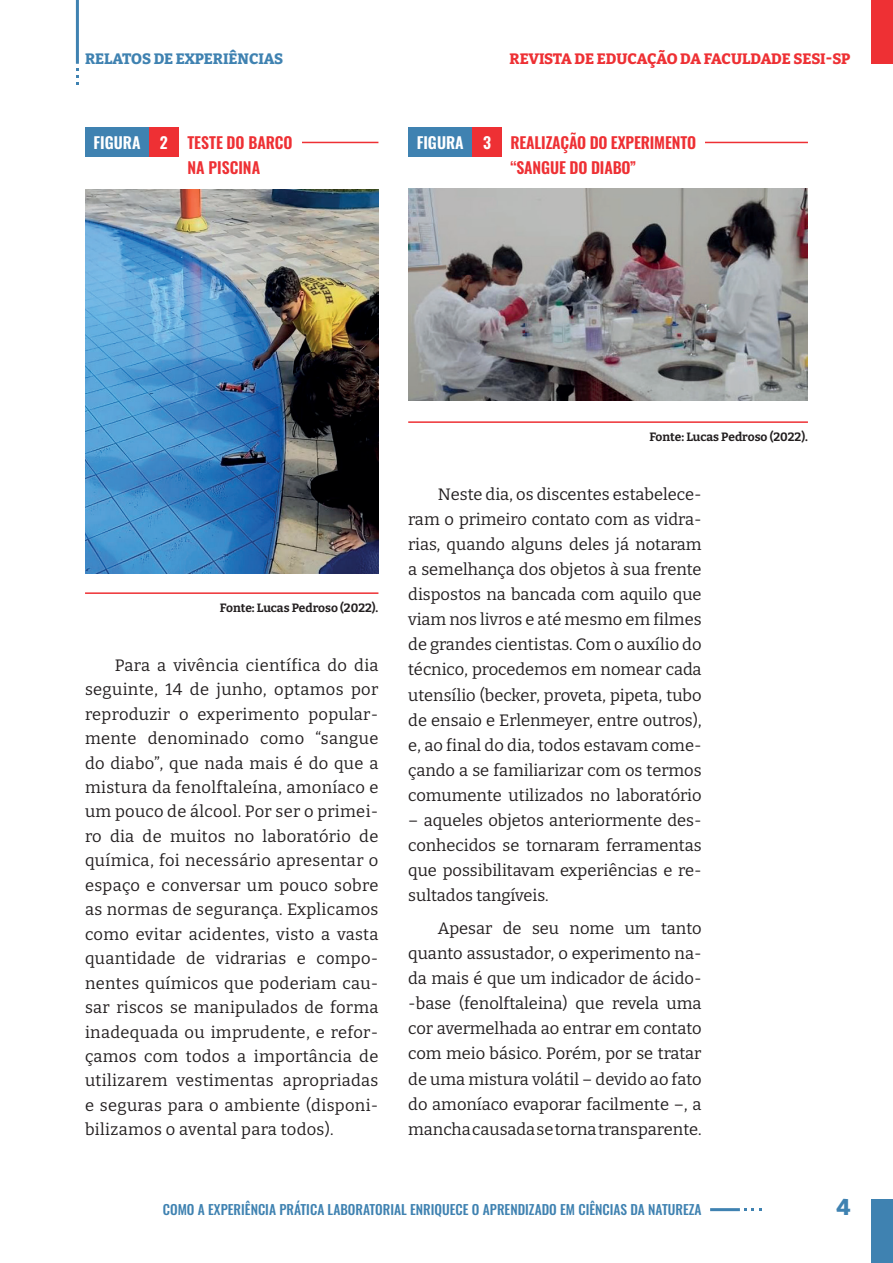
<style>
.page{position:relative;width:893px;height:1263px;background:#fff}
.page>*{position:absolute;margin:0;border:0;box-sizing:border-box;transform-origin:0 0}
.t1{font:800 22.5px "Bitter";color:#3f82b1}
.t2{font:16.5px/25px "Bitter";color:#231f20;text-align:justify}
.t3{font:600 15.75px/25.5px "Oswald";letter-spacing:-.01em;color:#ee3034}
.t4{font:800 15px "Bitter";letter-spacing:-.01em;color:#ee3034}
.t5{font:800 15px "Bitter";color:#3f82b1}
.t6{font:500 13.5px "Oswald";color:#3f82b1}
.t7{font:700 12px "Bitter";color:#231f20}
.s1{color:#fff}
</style>
<div class="page">
<div style="left:872px;top:1199px;width:21px;height:64px;background:#3f82b1"></div>
<div style="left:872px;top:0;width:21px;height:64px;background:#ee3034"></div>
<hr style="left:76px;top:0;width:3px;height:64px;background:#3f82b1">
<svg style="left:76px;top:68px;width:3px;height:17px"></svg>
<hr style="left:710px;top:1208px;width:30px;height:3px;background:#3f82b1">
<svg style="left:744px;top:1208px;width:18px;height:3px"></svg>
<hr style="left:134px;top:142px;width:244px;height:1px;background:#ee3034">
<hr style="left:85px;top:592px;width:293px;height:2px;background:#ee3034">
<div style="left:85px;top:128px;width:64px;height:29px;background:#3f82b1"></div>
<div style="left:149px;top:128px;width:30px;height:29px;background:#ee3034"></div>
<div style="left:179px;top:128px;width:122px;height:55px;background:#fff"></div>
<img style="left:85px;top:189px;width:293px;height:384px">
<hr style="left:408px;top:421px;width:400px;height:2px;background:#ee3034">
<div style="left:408px;top:128px;width:64px;height:29px;background:#3f82b1"></div>
<div style="left:472px;top:128px;width:30px;height:29px;background:#ee3034"></div>
<img style="left:408px;top:188px;width:400px;height:212px">
<hr style="left:618px;top:142px;width:190px;height:1px;background:#ee3034">
<div style="left:502px;top:128px;width:203px;height:55px;background:#fff"></div>
<p class="t5" style="left:85px;top:46px;width:200px">RELATOS DE EXPERIÊNCIAS</p>
<p class="t4" style="left:510px;top:46px;width:342px">REVISTA DE EDUCAÇÃO DA FACULDADE SESI-SP</p>
<p class="t3" style="left:187px;top:131px;width:107px;text-indent:-94px"><span class="s1">FIGURA 2</span> TESTE DO BARCO<br>NA PISCINA</p>
<p class="t3" style="left:510px;top:131px;width:187px;text-indent:-94px"><span class="s1">FIGURA 3</span> REALIZAÇÃO DO EXPERIMENTO “SANGUE DO DIABO”</p>
<p class="t7" style="left:220px;top:598px;width:160px">Fonte: Lucas Pedroso (2022).</p>
<p class="t2" style="left:85px;top:652px;width:295px;line-height:24.5px;text-indent:30px">Para a vivência científica do dia seguinte, 14 de junho, optamos por reproduzir o experimento popular&shy;mente denominado como “sangue do diabo”, que nada mais é do que a mistura da fenolftaleína, amoníaco e um pouco de álcool. Por ser o primei&shy;ro dia de muitos no laboratório de química, foi necessário apresentar o espaço e conversar um pouco sobre as normas de segurança. Explicamos como evitar acidentes, visto a vasta quantidade de vidrarias e compo&shy;nentes químicos que poderiam cau&shy;sar riscos se manipulados de forma inadequada ou imprudente, e refor&shy;çamos com todos a importância de utilizarem vestimentas apropriadas e seguras para o ambiente (disponi&shy;bilizamos o avental para todos).</p>
<p class="t7" style="left:649px;top:427px;width:160px">Fonte: Lucas Pedroso (2022).</p>
<p class="t2" style="left:408px;top:481px;width:295px;text-indent:30px">Neste dia, os discentes estabelece&shy;ram o primeiro contato com as vidra&shy;rias, quando alguns deles já notaram a semelhança dos objetos à sua frente dispostos na bancada com aquilo que viam nos livros e até mesmo em filmes de grandes cientistas. Com o auxílio do técnico, procedemos em nomear cada utensílio (becker, proveta, pipeta, tubo de ensaio e Erlenmeyer, entre outros), e, ao final do dia, todos estavam come&shy;çando a se familiarizar com os termos comumente utilizados no laboratório</p>
<p class="t2" style="left:408px;top:806px;width:295px">– aqueles objetos anteriormente des&shy;conhecidos se tornaram ferramentas que possibilitavam experiências e re&shy;sultados tangíveis.</p>
<p class="t2" style="left:408px;top:915px;width:295px;text-indent:30px">Apesar de seu nome um tanto quanto assustador, o experimento na&shy;da mais é que um indicador de ácido--base (fenolftaleina) que revela uma cor avermelhada ao entrar em contato com meio básico. Porém, por se tratar de uma mistura volátil – devido ao fato do amoníaco evaporar facilmente –, a mancha causada se torna transparente.</p>
<p class="t6" style="left:163px;top:1202px;width:540px">COMO A EXPERIÊNCIA PRÁTICA LABORATORIAL ENRIQUECE O APRENDIZADO EM CIÊNCIAS DA NATUREZA</p>
<h1 class="t1" style="left:836px;top:1188px;width:15px">4</h1>
</div>
